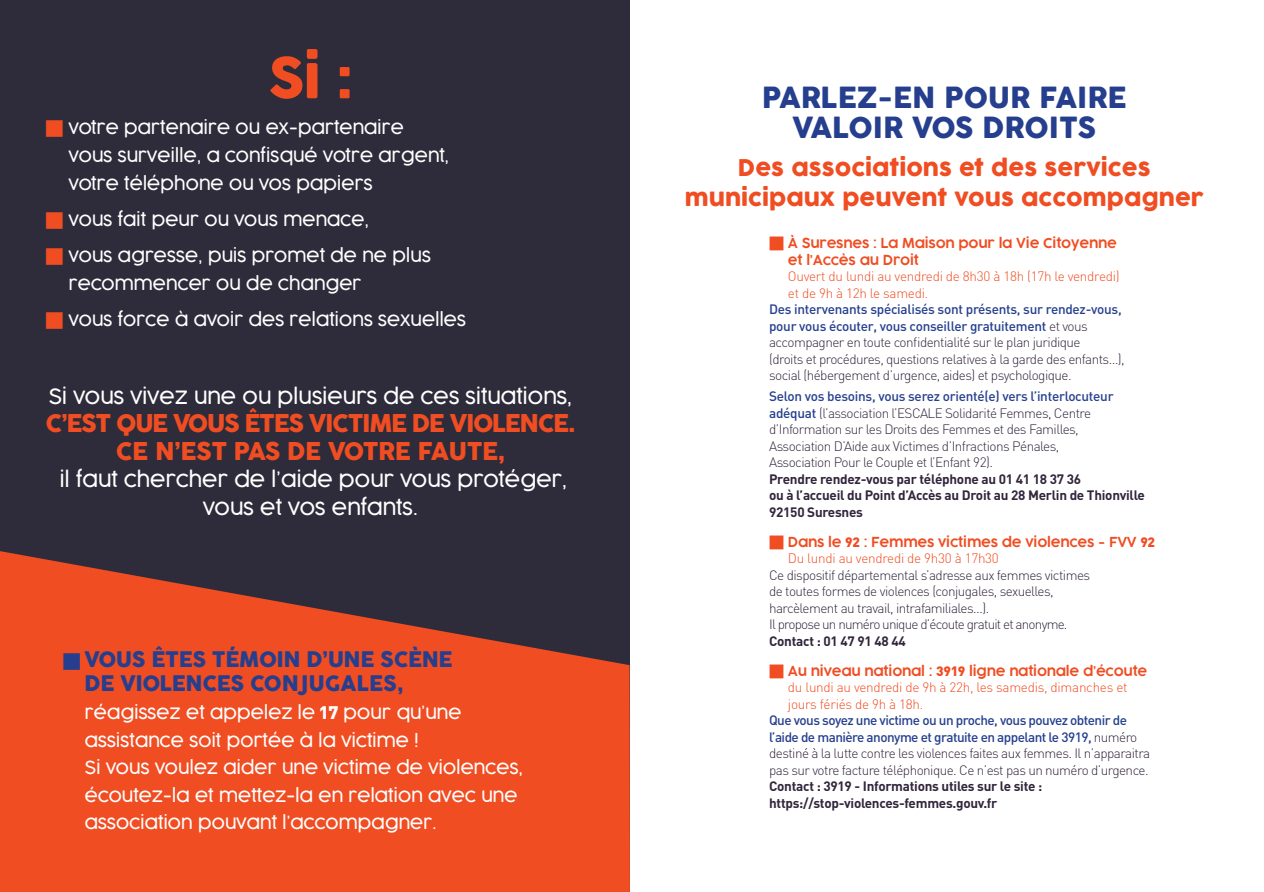
<style>
.page{position:relative;width:1264px;height:892px;background:#fff}
.page>*{position:absolute;margin:0;border:0;box-sizing:border-box;transform-origin:0 0}
.t1{font:55.5px "Cocogoose";color:#f04d22}
.t2{font:28.5px/30px "Cocogoose";color:#253f8e;text-align:center}
.t3{font:24px/27.6px "Cocogoose";letter-spacing:-.06em;color:#f04d22;text-align:center}
.t4{font:22.5px/30px "Cocogoose";color:#f04d22;text-align:center}
.t5{font:300 21px/27.6px "Cocogoose";letter-spacing:-.02em;color:#fff;text-align:center}
.t6{font:21px/24.6px "Cocogoose";letter-spacing:-.02em;color:#253f8e}
.t7{font:300 18px/27.6px "Cocogoose";letter-spacing:-.02em;color:#fff}
.t8{font:300 13.5px/16.5px "DIN";letter-spacing:-.04em;color:#32253c}
.t9{font:700 13.5px/16.5px "DIN";letter-spacing:-.02em;color:#32253c}
.t10{font:300 13.5px/16.5px "DIN";letter-spacing:-.02em;color:#f04d22}
.t11{font:600 13.5px/16.5px "COCOGOOSE";letter-spacing:-.02em;color:#f04d22}
.s1{color:#f04d22}
.s2{font-family:"DIN";font-weight:900}
.s3{font-weight:500;color:#253f8e}
</style>
<div class="page">
<div style="left:0;top:0;width:629px;height:892px;background:#2e2b3a"></div>
<svg style="left:0;top:547px;width:630px;height:345px;fill:#f04d22"></svg>
<h1 class="t1" style="left:268px;top:39px;width:86px">Si :</h1>
<h3 class="t7" style="left:69px;top:114px;width:382px;text-indent:-23px"><span class="s1">■</span> votre partenaire ou ex-partenaire vous surveille, a confisqué votre argent, votre téléphone ou vos papiers</h3>
<h3 class="t7" style="left:46px;top:205px;width:325px"><span class="s1">■</span> vous fait peur ou vous menace,</h3>
<h3 class="t7" style="left:69px;top:241px;width:364px;text-indent:-23px"><span class="s1">■</span> vous agresse, puis promet de ne plus recommencer ou de changer</h3>
<h3 class="t7" style="left:46px;top:305px;width:422px"><span class="s1">■</span> vous force à avoir des relations sexuelles</h3>
<h3 class="t5" style="left:48px;top:382px;width:526px">Si vous vivez une ou plusieurs de ces situations,</h3>
<h3 class="t3" style="left:46px;top:410px;width:531px">C’EST QUE VOUS ÊTES VICTIME DE VIOLENCE.<br>CE N’EST PAS DE VOTRE FAUTE,</h3>
<h3 class="t5" style="left:60px;top:465px;width:509px">il faut chercher de l’aide pour vous protéger, vous et vos enfants.</h3>
<h3 class="t6" style="left:85px;top:647px;width:370px;text-indent:-22px">■ VOUS ÊTES TÉMOIN D’UNE SCÈNE<br>DE VIOLENCES CONJUGALES,</h3>
<h3 class="t7" style="left:85px;top:698px;width:440px">réagissez et appelez le <span class="s2">17</span> pour qu’une assistance soit portée à la victime !<br>Si vous voulez aider une victime de violences, écoutez-la et mettez-la en relation avec une association pouvant l’accompagner.</h3>
<h2 class="t2" style="left:762px;top:83px;width:366px">PARLEZ-EN POUR FAIRE<br>VALOIR VOS DROITS</h2>
<h3 class="t4" style="left:685px;top:154px;width:520px">Des associations et des services municipaux peuvent vous accompagner</h3>
<p class="t11" style="left:788px;top:235px;width:330px;text-indent:-19px">■ À Suresnes : La Maison pour la Vie Citoyenne et l’Accès au Droit</p>
<p class="t10" style="left:788px;top:268px;width:333px">Ouvert du lundi au vendredi de 8h30 à 18h (17h le vendredi) et de 9h à 12h le samedi.</p>
<p class="t8" style="left:769px;top:301px;width:357px"><span class="s3">Des intervenants spécialisés sont présents, sur rendez-vous, pour vous écouter, vous conseiller gratuitement</span> et vous accompagner en toute confidentialité sur le plan juridique<br>(droits et procédures, questions relatives à la garde des enfants…), social (hébergement d’urgence, aides) et psychologique.</p>
<p class="t8" style="left:769px;top:388px;width:346px"><span class="s3">Selon vos besoins, vous serez orienté(e) vers l’interlocuteur adéquat</span> (l’association l’ESCALE Solidarité Femmes, Centre d’Information sur les Droits des Femmes et des Familles, Association D’Aide aux Victimes d’Infractions Pénales, Association Pour le Couple et l’Enfant 92).</p>
<p class="t9" style="left:769px;top:470px;width:377px">Prendre rendez-vous par téléphone au 01 41 18 37 36<br>ou à l’accueil du Point d’Accès au Droit au 28 Merlin de Thionville<br>92150 Suresnes</p>
<p class="t11" style="left:769px;top:533px;width:387px">■ Dans le <span class="s2">92</span> : Femmes victimes de violences - FVV <span class="s2">92</span></p>
<p class="t10" style="left:788px;top:550px;width:212px">Du lundi au vendredi de 9h30 à 17h30</p>
<p class="t8" style="left:769px;top:566px;width:322px">Ce dispositif départemental s’adresse aux femmes victimes de toutes formes de violences (conjugales, sexuelles, harcèlement au travail, intrafamiliales…).<br>Il propose un numéro unique d’écoute gratuit et anonyme.</p>
<p class="t9" style="left:769px;top:632px;width:138px">Contact : 01 47 91 48 44</p>
<p class="t11" style="left:769px;top:663px;width:380px">■ Au niveau national : <span class="s2">3919</span> ligne nationale d’écoute</p>
<p class="t10" style="left:788px;top:679px;width:341px">du lundi au vendredi de 9h à 22h, les samedis, dimanches et jours fériés de 9h à 18h.</p>
<p class="t8" style="left:769px;top:712px;width:383px"><span class="s3">Que vous soyez une victime ou un proche, vous pouvez obtenir de l’aide de manière anonyme et gratuite en appelant le 3919,</span> numéro destiné à la lutte contre les violences faites aux femmes. Il n’apparaitra pas sur votre facture téléphonique. Ce n’est pas un numéro d’urgence.</p>
<p class="t9" style="left:769px;top:777px;width:275px">Contact : 3919 - Informations utiles sur le site : https://stop-violences-femmes.gouv.fr</p>
</div>
